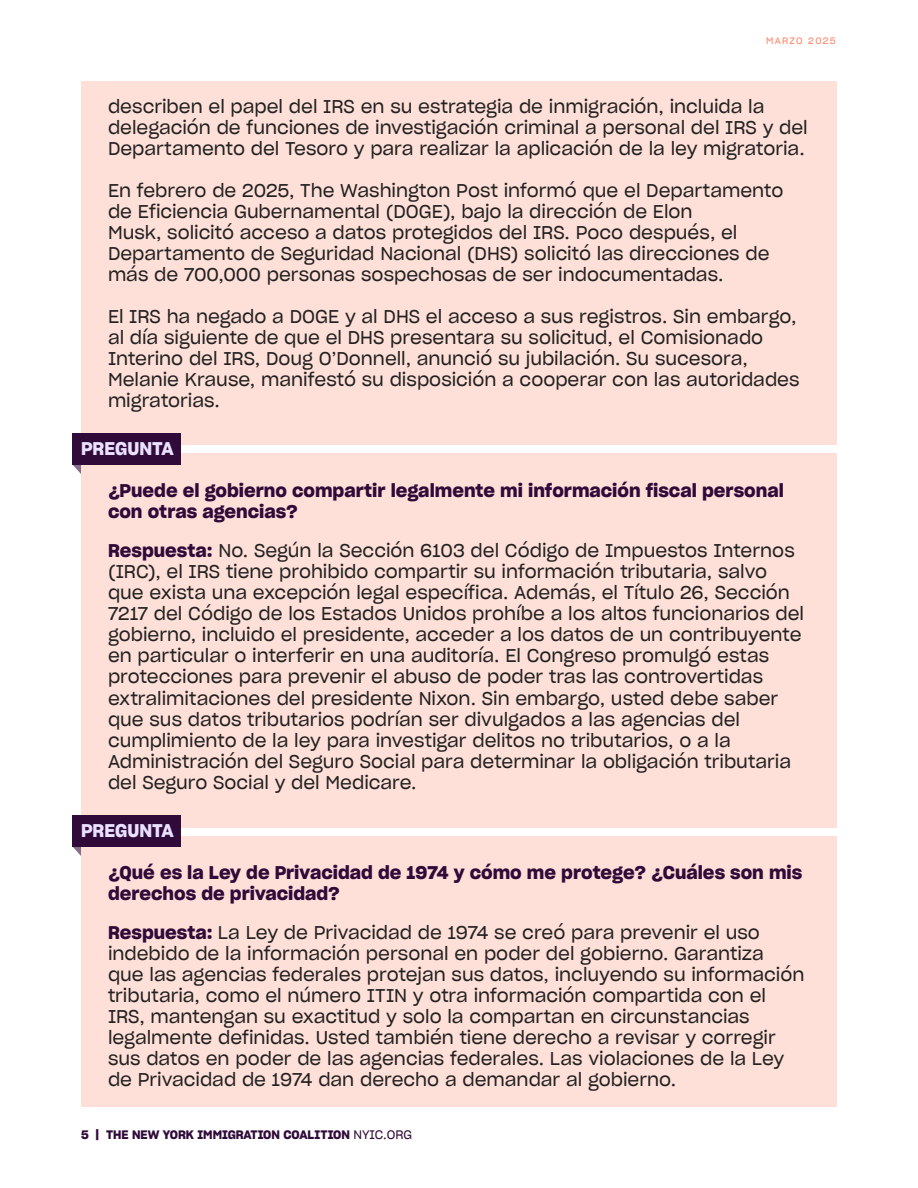
<style>
.page{position:relative;width:918px;height:1188px;background:#fff}
.page>*{position:absolute;margin:0;border:0;box-sizing:border-box;transform-origin:0 0}
.t1{font:18px/21px "Sharp Grotesk Book 20";color:#222}
.t2{font:18px/21px "Sharp Grotesk Sm Bold 20";color:#300a39}
.t3{font:18px "Sharp Grotesk Sm Bold 20";letter-spacing:-.005em;color:#e9e1ff}
.t4{font:12px "Sharp Grotesk Sm Bold 20";color:#300a39}
.t5{font:9px "Sharp Grotesk Book 20";letter-spacing:.145em;color:#ff8264}
.s1{font-family:"Sharp Grotesk Sm Bold 20";color:#300a39}
.s2{font-family:"Sharp Grotesk Book 20"}
</style>
<div class="page">
<div style="left:81px;top:81px;width:756px;height:1026px;background:#ffe0d8"></div>
<div style="left:170px;top:445px;width:686px;height:8px;background:#fff"></div>
<div style="left:72px;top:433px;width:109px;height:31px;background:#300a39"></div>
<svg style="left:72px;top:464px;width:9px;height:10px"></svg>
<div style="left:154px;top:828px;width:687px;height:7px;background:#fff"></div>
<div style="left:72px;top:815px;width:109px;height:31px;background:#300a39"></div>
<svg style="left:72px;top:846px;width:9px;height:10px"></svg>
<p class="t5" style="left:766px;top:34px;width:71px">MARZO 2025</p>
<p class="t1" style="left:108px;top:95px;width:701px">describen el papel del IRS en su estrategia de inmigración, incluida la delegación de funciones de investigación criminal a personal del IRS y del<br>Departamento del Tesoro y para realizar la aplicación de la ley migratoria.</p>
<p class="t1" style="left:108px;top:179px;width:677px">En febrero de 2025, The Washington Post informó que el Departamento de Eficiencia Gubernamental (DOGE), bajo la dirección de Elon<br>Musk, solicitó acceso a datos protegidos del IRS. Poco después, el Departamento de Seguridad Nacional (DHS) solicitó las direcciones de más de 700,000 personas sospechosas de ser indocumentadas.</p>
<p class="t1" style="left:108px;top:305px;width:693px">El IRS ha negado a DOGE y al DHS el acceso a sus registros. Sin embargo, al día siguiente de que el DHS presentara su solicitud, el Comisionado Interino del IRS, Doug O’Donnell, anunció su jubilación. Su sucesora, Melanie Krause, manifestó su disposición a cooperar con las autoridades migratorias.</p>
<p class="t3" style="left:81px;top:434px;width:94px">PREGUNTA</p>
<p class="t2" style="left:108px;top:480px;width:677px">¿Puede el gobierno compartir legalmente mi información fiscal personal con otras agencias?</p>
<p class="t1" style="left:108px;top:539px;width:698px"><span class="s1">Respuesta:</span> No. Según la Sección 6103 del Código de Impuestos Internos (IRC), el IRS tiene prohibido compartir su información tributaria, salvo que exista una excepción legal específica. Además, el Título 26, Sección 7217 del Código de los Estados Unidos prohíbe a los altos funcionarios del gobierno, incluido el presidente, acceder a los datos de un contribuyente en particular o interferir en una auditoría. El Congreso promulgó estas protecciones para prevenir el abuso de poder tras las controvertidas extralimitaciones del presidente Nixon. Sin embargo, usted debe saber que sus datos tributarios podrían ser divulgados a las agencias del cumplimiento de la ley para investigar delitos no tributarios, o a la Administración del Seguro Social para determinar la obligación tributaria del Seguro Social y del Medicare.</p>
<p class="t3" style="left:81px;top:816px;width:94px">PREGUNTA</p>
<p class="t2" style="left:108px;top:861px;width:696px">¿Qué es la Ley de Privacidad de 1974 y cómo me protege? ¿Cuáles son mis derechos de privacidad?</p>
<p class="t1" style="left:108px;top:921px;width:698px"><span class="s1">Respuesta:</span> La Ley de Privacidad de 1974 se creó para prevenir el uso indebido de la información personal en poder del gobierno. Garantiza<br>que las agencias federales protejan sus datos, incluyendo su información tributaria, como el número ITIN y otra información compartida con el IRS, mantengan su exactitud y solo la compartan en circunstancias legalmente definidas. Usted también tiene derecho a revisar y corregir sus datos en poder de las agencias federales. Las violaciones de la Ley de Privacidad de 1974 dan derecho a demandar al gobierno.</p>
<p class="t4" style="left:81px;top:1125px;width:333px">5 | THE NEW YORK IMMIGRATION COALITION <span class="s2">NYIC.ORG</span></p>
</div>
